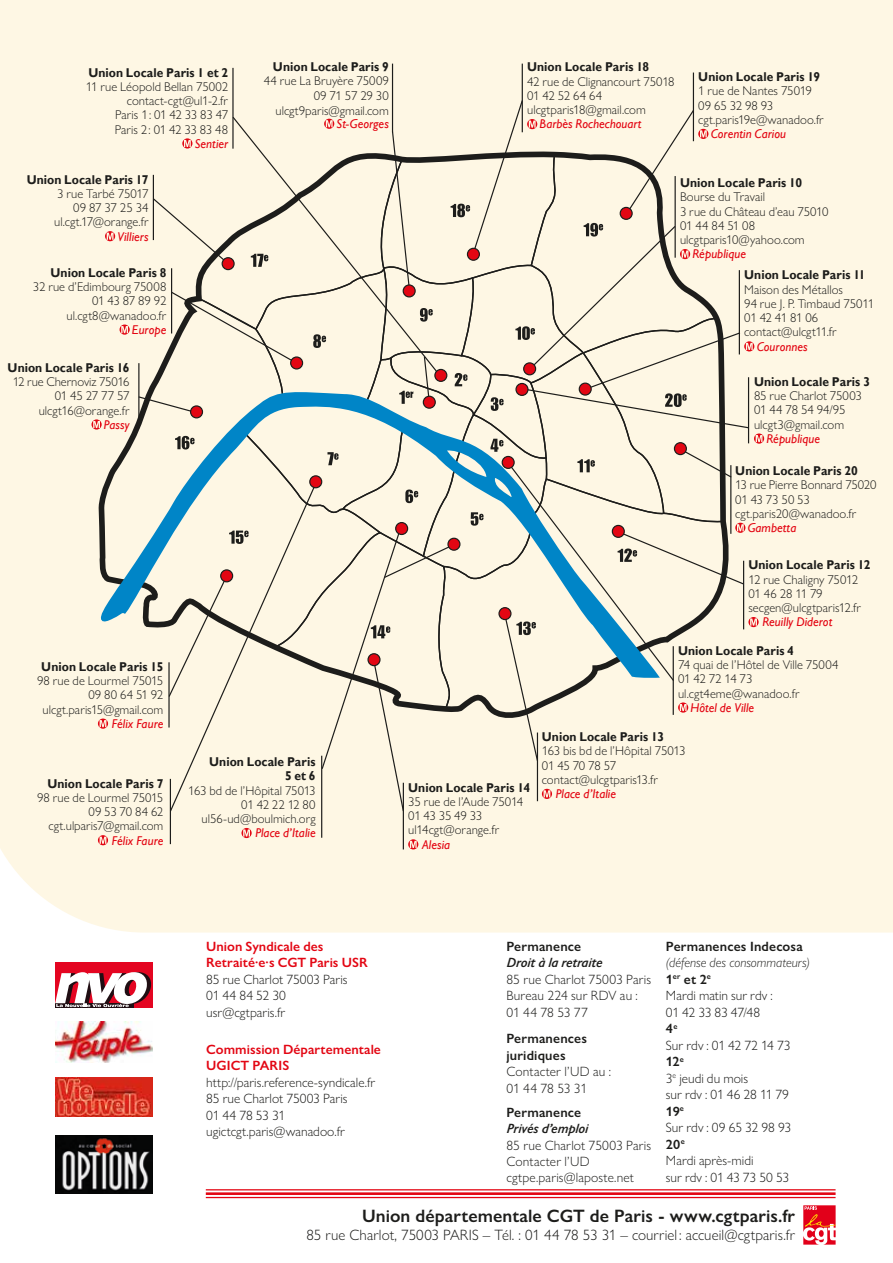
<style>
.page{position:relative;width:893px;height:1263px;background:#fff}
.page>*{position:absolute;margin:0;border:0;box-sizing:border-box;transform-origin:0 0}
.t1{font:600 18px "Gill Sans Nova";color:#1d1d1b}
.t2{font:300 15px "Gill Sans Nova";letter-spacing:.005em;color:#1d1d1b}
.t3{font:300 13.5px/16.5px "Gill Sans Nova";color:#1d1d1b}
.t4{font:600 13.5px/16.5px "Gill Sans Nova";letter-spacing:.005em;color:#e30613}
.t5{font:600 13.5px/16.5px "Gill Sans Nova";letter-spacing:.015em;color:#1d1d1b}
.t6{font:italic 600 13.5px "Gill Sans Nova";color:#1d1d1b}
.t7{font:300 12.75px/14.2px "Gill Sans Nova";color:#1d1d1b}
.t8{font:700 12.75px/14.2px "Gill Sans";letter-spacing:.005em;color:#1d1d1b;text-align:right;scale:.95 1}
.t9{font:italic 12.75px "Gill Sans";letter-spacing:.005em;color:#e30613}
.s1{font-style:italic}
.s2{font-weight:600}
</style>
<div class="page">
<div style="left:0;top:0;width:893px;height:932px;background:#fef7e4"></div>
<div style="left:96px;top:146px;width:42px;height:586px;background:#fef7e4"></div>
<div style="left:100px;top:297px;width:38px;height:93px;background:#fef7e4"></div>
<svg style="left:88px;top:390px;width:50px;height:296px;background:#dde0d4"></svg>
<svg style="left:105px;top:231px;width:10px;height:10px"></svg>
<svg style="left:120px;top:324px;width:10px;height:11px"></svg>
<svg style="left:241px;top:828px;width:11px;height:10px"></svg>
<svg style="left:408px;top:839px;width:10px;height:10px"></svg>
<svg style="left:98px;top:835px;width:10px;height:10px"></svg>
<svg style="left:98px;top:718px;width:10px;height:11px"></svg>
<hr style="left:403px;top:783px;width:1px;height:66px;background:#1d1d1b">
<hr style="left:693px;top:73px;width:1px;height:68px;background:#1d1d1b">
<hr style="left:522px;top:64px;width:1px;height:68px;background:#1d1d1b">
<hr style="left:321px;top:756px;width:1px;height:82px;background:#1d1d1b">
<hr style="left:170px;top:779px;width:1px;height:65px;background:#1d1d1b">
<hr style="left:232px;top:68px;width:2px;height:81px;background:#1d1d1b">
<hr style="left:392px;top:64px;width:1px;height:68px;background:#1d1d1b">
<svg style="left:92px;top:419px;width:10px;height:11px"></svg>
<svg style="left:138px;top:99px;width:626px;height:713px;background:#ebe7d8"></svg>
<div style="left:448px;top:538px;width:12px;height:12px;background:#e30613;border-radius:50%"></div>
<div style="left:447px;top:538px;width:13px;height:13px;border:1px solid #1d1d1b;border-radius:50%"></div>
<hr style="left:206px;top:1189px;width:630px;height:1px;background:#e30613">
<hr style="left:206px;top:1192px;width:630px;height:3px;background:#e30613">
<hr style="left:206px;top:1197px;width:630px;height:1px;background:#e30613">
<div style="left:55px;top:962px;width:98px;height:46px;background:#e40521"></div>
<div style="left:55px;top:1003px;width:79px;height:5px;background:#200e13"></div>
<svg style="left:55px;top:972px;width:97px;height:35px"></svg>
<img style="left:55px;top:1135px;width:98px;height:58px">
<img style="left:55px;top:1022px;width:98px;height:41px">
<img style="left:55px;top:1077px;width:98px;height:39px">
<svg style="left:803px;top:1205px;width:33px;height:39px"></svg>
<p class="t8" style="left:88px;top:65px;width:149px">Union Locale Paris 1 et 2</p>
<p class="t7" style="left:86px;top:79px;width:144px;text-align:right">11 rue Léopold Bellan 75002 contact-cgt@ul1-2.fr<br>Paris 1: 01 42 33 83 47<br>Paris 2: 01 42 33 83 48</p>
<p class="t9" style="left:195px;top:136px;width:35px">Sentier</p>
<p class="t8" style="left:27px;top:172px;width:130px">Union Locale Paris 17</p>
<p class="t7" style="left:54px;top:186px;width:96px;text-align:right">3 rue Tarbé 75017<br>09 87 37 25 34 ul.cgt.17@orange.fr</p>
<p class="t9" style="left:117px;top:229px;width:33px">Villiers</p>
<p class="t8" style="left:51px;top:265px;width:123px">Union Locale Paris 8</p>
<p class="t7" style="left:33px;top:280px;width:135px;text-align:right">32 rue d’Edimbourg 75008<br>01 43 87 89 92 ul.cgt8@wanadoo.fr</p>
<p class="t9" style="left:132px;top:322px;width:36px">Europe</p>
<p class="t8" style="left:8px;top:360px;width:130px">Union Locale Paris 16</p>
<p class="t7" style="left:13px;top:374px;width:118px;text-align:right">12 rue Chernoviz 75016<br>01 45 27 77 57 ulcgt16@orange.fr</p>
<p class="t9" style="left:104px;top:417px;width:27px">Passy</p>
<p class="t8" style="left:273px;top:60px;width:123px">Union Locale Paris 9</p>
<p class="t7" style="left:264px;top:74px;width:127px;text-align:right">44 rue La Bruyère 75009<br>09 71 57 29 30 ulcgt9paris@gmail.com</p>
<p class="t9" style="left:337px;top:116px;width:54px">St-Georges</p>
<p class="t8" style="left:41px;top:659px;width:130px">Union Locale Paris 15</p>
<p class="t7" style="left:37px;top:674px;width:128px;text-align:right">98 rue de Lourmel 75015<br>09 80 64 51 92 ulcgt.paris15@gmail.com</p>
<p class="t9" style="left:112px;top:716px;width:53px">Félix Faure</p>
<p class="t8" style="left:47px;top:776px;width:123px">Union Locale Paris 7</p>
<p class="t7" style="left:37px;top:790px;width:128px;text-align:right">98 rue de Lourmel 75015<br>09 53 70 84 62 cgt.ulparis7@gmail.com</p>
<p class="t9" style="left:112px;top:833px;width:53px">Félix Faure</p>
<p class="t8" style="left:209px;top:755px;width:114px">Union Locale Paris<br>5 et 6</p>
<p class="t7" style="left:188px;top:783px;width:129px;text-align:right">163 bd de l’Hôpital 75013<br>01 42 22 12 80 ul56-ud@boulmich.org</p>
<p class="t9" style="left:255px;top:826px;width:62px">Place d’Italie</p>
<p class="t8" style="left:527px;top:60px;width:130px">Union Locale Paris 18</p>
<p class="t7" style="left:527px;top:74px;width:149px">42 rue de Clignancourt 75018<br>01 42 52 64 64 ulcgtparis18@gmail.com</p>
<p class="t9" style="left:540px;top:117px;width:103px">Barbès Rochechouart</p>
<p class="t8" style="left:698px;top:70px;width:130px">Union Locale Paris 19</p>
<p class="t7" style="left:698px;top:84px;width:127px">1 rue de Nantes 75019<br>09 65 32 98 93 cgt.paris19e@wanadoo.fr</p>
<p class="t9" style="left:711px;top:127px;width:77px">Corentin Cariou</p>
<p class="t8" style="left:680px;top:176px;width:130px">Union Locale Paris 10</p>
<p class="t7" style="left:680px;top:190px;width:150px">Bourse du Travail<br>3 rue du Château d’eau 75010<br>01 44 84 51 08 ulcgtparis10@yahoo.com</p>
<p class="t9" style="left:692px;top:247px;width:55px">République</p>
<p class="t8" style="left:744px;top:268px;width:129px">Union Locale Paris 11</p>
<p class="t7" style="left:744px;top:282px;width:131px">Maison des Métallos<br>94 rue J. P. Timbaud 75011<br>01 42 41 81 06 contact@ulcgt11.fr</p>
<p class="t9" style="left:757px;top:339px;width:52px">Couronnes</p>
<p class="t8" style="left:754px;top:374px;width:123px">Union Locale Paris 3</p>
<p class="t7" style="left:754px;top:389px;width:109px">85 rue Charlot 75003<br>01 44 78 54 94/95 ulcgt3@gmail.com</p>
<p class="t9" style="left:766px;top:431px;width:55px">République</p>
<p class="t8" style="left:735px;top:464px;width:131px">Union Locale Paris 20</p>
<p class="t7" style="left:735px;top:478px;width:143px">13 rue Pierre Bonnard 75020<br>01 43 73 50 53 cgt.paris20@wanadoo.fr</p>
<p class="t9" style="left:748px;top:520px;width:50px">Gambetta</p>
<p class="t8" style="left:748px;top:558px;width:130px">Union Locale Paris 12</p>
<p class="t7" style="left:748px;top:572px;width:114px">12 rue Chaligny 75012<br>01 46 28 11 79 secgen@ulcgtparis12.fr</p>
<p class="t9" style="left:762px;top:615px;width:71px">Reuilly Diderot</p>
<p class="t8" style="left:408px;top:780px;width:130px">Union Locale Paris 14</p>
<p class="t7" style="left:408px;top:794px;width:116px">35 rue de l’Aude 75014<br>01 43 35 49 33 ul14cgt@orange.fr</p>
<p class="t9" style="left:422px;top:837px;width:30px">Alesia</p>
<p class="t8" style="left:678px;top:643px;width:123px">Union Locale Paris 4</p>
<p class="t7" style="left:678px;top:657px;width:162px">74 quai de l’Hôtel de Ville 75004<br>01 42 72 14 73 ul.cgt4eme@wanadoo.fr</p>
<p class="t9" style="left:690px;top:700px;width:65px">Hôtel de Ville</p>
<p class="t8" style="left:542px;top:730px;width:130px">Union Locale Paris 13</p>
<p class="t7" style="left:542px;top:744px;width:145px">163 bis bd de l’Hôpital 75013<br>01 45 70 78 57 contact@ulcgtparis13.fr</p>
<p class="t9" style="left:556px;top:787px;width:62px">Place d’Italie</p>
<p class="t4" style="left:206px;top:938px;width:163px">Union Syndicale des<br>Retraité·e·s CGT Paris USR</p>
<p class="t3" style="left:206px;top:971px;width:143px">85 rue Charlot 75003 Paris<br>01 44 84 52 30 usr@cgtparis.fr</p>
<p class="t4" style="left:206px;top:1041px;width:176px">Commission Départementale<br>UGICT PARIS</p>
<p class="t3" style="left:206px;top:1074px;width:171px">http://paris.reference-syndicale.fr<br>85 rue Charlot 75003 Paris<br>01 44 78 53 31 ugictcgt.paris@wanadoo.fr</p>
<p class="t5" style="left:506px;top:938px;width:76px">Permanence</p>
<p class="t6" style="left:506px;top:954px;width:100px">Droit à la retraite</p>
<p class="t3" style="left:506px;top:971px;width:146px">85 rue Charlot 75003 Paris<br>Bureau 224 sur RDV au :<br>01 44 78 53 77</p>
<p class="t5" style="left:506px;top:1030px;width:82px">Permanences juridiques</p>
<p class="t3" style="left:506px;top:1063px;width:106px">Contacter l’UD au :<br>01 44 78 53 31</p>
<p class="t5" style="left:506px;top:1104px;width:76px">Permanence</p>
<p class="t6" style="left:506px;top:1120px;width:85px">Privés d’emploi</p>
<p class="t3" style="left:506px;top:1137px;width:146px">85 rue Charlot 75003 Paris<br>Contacter l’UD cgtpe.paris@laposte.net</p>
<p class="t5" style="left:666px;top:938px;width:138px">Permanences Indecosa</p>
<p class="t3" style="left:666px;top:954px;width:146px"><span class="s1">(défense des consommateurs)<br></span><span class="s2">1</span><sup>er</sup> <span class="s2">et 2</span><sup>e<br></sup>Mardi matin sur rdv :<br>01 42 33 83 47/48<br><span class="s2">4</span><sup>e<br></sup>Sur rdv : 01 42 72 14 73<br><span class="s2">12</span><sup>e<br></sup>3<sup>e</sup> jeudi du mois<br>sur rdv : 01 46 28 11 79<br><span class="s2">19</span><sup>e<br></sup>Sur rdv : 09 65 32 98 93<br><span class="s2">20</span><sup>e<br></sup>Mardi après-midi<br>sur rdv : 01 43 73 50 53</p>
<h1 class="t1" style="left:362px;top:1205px;width:434px">Union départementale CGT de Paris - www.cgtparis.fr</h1>
<p class="t2" style="left:306px;top:1226px;width:490px">85 rue Charlot, 75003 PARIS – Tél. : 01 44 78 53 31 – courriel : accueil@cgtparis.fr</p>
</div>
